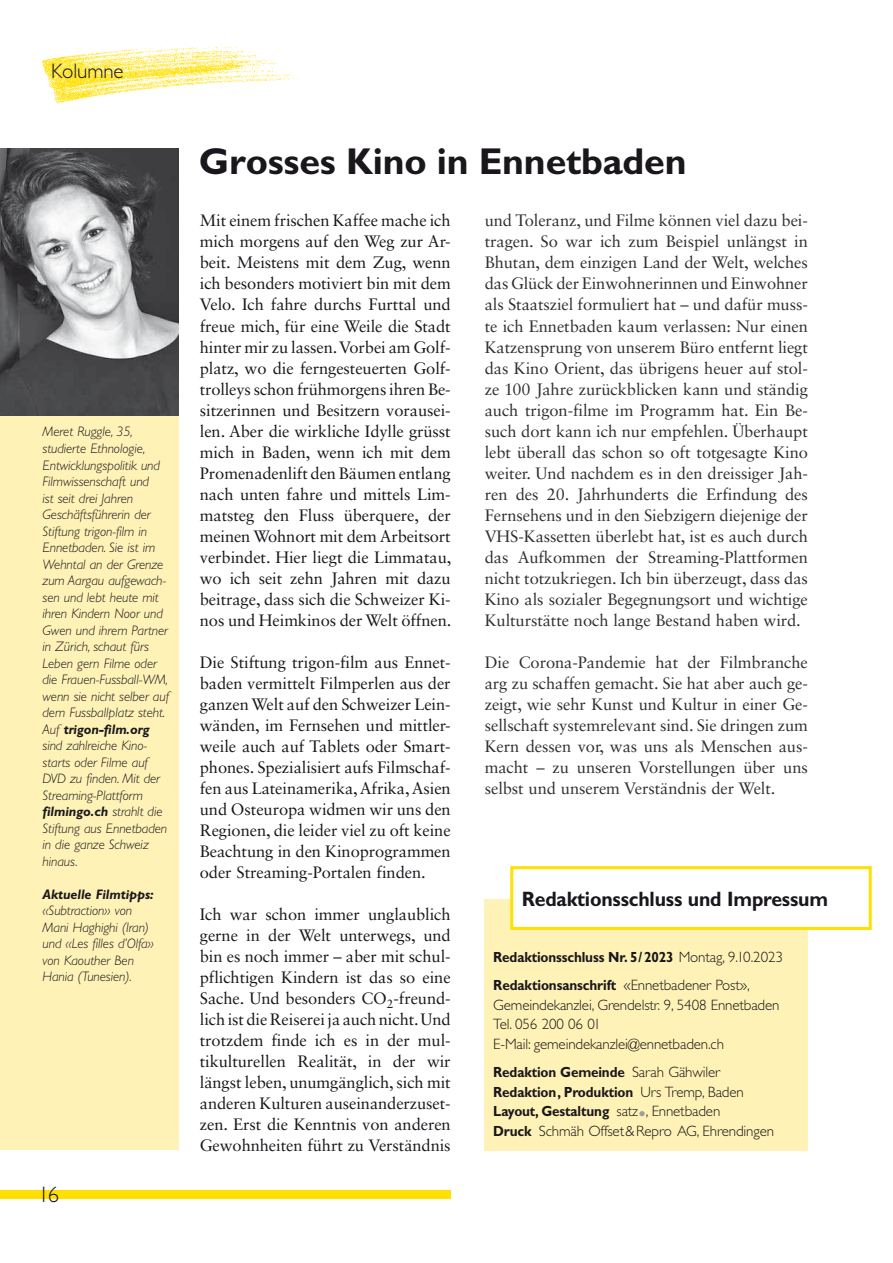
<style>
.page{position:relative;width:893px;height:1263px;background:#fff}
.page>*{position:absolute;margin:0;border:0;box-sizing:border-box;transform-origin:0 0}
.t1{font:700 37.5px "Gill Sans Std";letter-spacing:-.005em;color:#1a171c}
.t2{font:300 22.5px "Gill Sans Std";color:#1a171c}
.t3{font:300 21px "Gill Sans Std";letter-spacing:-.005em;color:#1a171c}
.t4{font:700 20.85px "Gill Sans Std";letter-spacing:-.01em;color:#1a171c;scale:.93 1}
.t5{font:16.5px/21px "Sabon LT Std";letter-spacing:-.005em;color:#1a171c;text-align:justify}
.t6{font:300 15px/19.5px "Gill Sans Std";letter-spacing:-.01em;color:#1a171c}
.t7{font:700 14.7px/19.5px "Gill Sans Std";letter-spacing:-.01em;color:#1a171c;scale:.92 1}
.t8{font:italic 300 13.8px/16.5px "Gill Sans Std";letter-spacing:-.005em;color:#1a171c}
.t9{font:italic 700 13.8px "Gill Sans Std";letter-spacing:-.005em;color:#1a171c}
.s1{font-weight:700}
.s2{font-weight:300;font-size:15px}
.s3{font-size:30px;color:#9d9ea0}
.s4{font-weight:700;font-size:14.7px}
</style>
<div class="page">
<div style="left:0;top:1191px;width:451px;height:8px;background:#ffe000"></div>
<img style="left:41px;top:44px;width:258px;height:60px">
<div style="left:0;top:404px;width:179px;height:746px;background:#fff2b6"></div>
<div style="left:485px;top:899px;width:323px;height:251px;background:#fff2b6"></div>
<div style="left:512px;top:868px;width:358px;height:60px;background:#fff"></div>
<div style="left:510px;top:866px;width:362px;height:64px;border:3px solid #ffe000"></div>
<img style="left:0;top:149px;width:179px;height:266px">
<p class="t3" style="left:51px;top:59px;width:74px">Kolumne</p>
<p class="t8" style="left:43px;top:424px;width:128px">Meret Ruggle, 35, studierte Ethnologie,<br>Entwicklungspolitik und<br>Filmwissenschaft und<br>ist seit drei Jahren<br>Geschäftsführerin der<br>Stiftung trigon-film in<br>Ennetbaden. Sie ist im<br>Wehntal an der Grenze zum Aargau aufgewach&shy;sen und lebt heute mit ihren Kindern Noor und<br>Gwen und ihrem Partner in Zürich, schaut fürs<br>Leben gern Filme oder die Frauen-Fussball-WM, wenn sie nicht selber auf dem Fussballplatz steht.<br>Auf <span class="s1">trigon-film.org </span>sind zahlreiche Kino&shy;starts oder Filme auf<br>DVD zu finden. Mit der<br>Streaming-Plattform <span class="s1">filmingo.ch</span> strahlt die<br>Stiftung aus Ennetbaden in die ganze Schweiz hinaus.</p>
<p class="t9" style="left:43px;top:886px;width:113px">Aktuelle Filmtipps:</p>
<p class="t8" style="left:43px;top:902px;width:113px">«Subtraction» von<br>Mani Haghighi (Iran) und «Les filles d’Olfa» von Kaouther Ben<br>Hania (Tunesien).</p>
<h2 class="t2" style="left:38px;top:1181px;width:22px">16</h2>
<h1 class="t1" style="left:199px;top:140px;width:489px">Grosses Kino in Ennetbaden</h1>
<p class="t5" style="left:200px;top:210px;width:253px">Mit einem frischen Kaffee mache ich mich morgens auf den Weg zur Ar&shy;beit. Meistens mit dem Zug, wenn ich besonders motiviert bin mit dem Velo. Ich fahre durchs Furttal und freue mich, für eine Weile die Stadt hinter mir zu lassen. Vorbei am Golf&shy;platz, wo die ferngesteuerten Golf&shy;trolleys schon frühmorgens ihren Be&shy;sitzerinnen und Besitzern vorausei&shy;len. Aber die wirkliche Idylle grüsst mich in Baden, wenn ich mit dem Promenadenlift den Bäumen entlang nach unten fahre und mittels Lim&shy;matsteg den Fluss überquere, der meinen Wohnort mit dem Arbeitsort verbindet. Hier liegt die Limmatau, wo ich seit zehn Jahren mit dazu beitrage, dass sich die Schweizer Ki&shy;nos und Heimkinos der Welt öffnen.</p>
<p class="t5" style="left:200px;top:651px;width:252px">Die Stiftung trigon-film aus Ennet&shy;baden vermittelt Filmperlen aus der ganzen Welt auf den Schweizer Lein&shy;wänden, im Fernsehen und mittler&shy;weile auch auf Tablets oder Smart&shy;phones. Spezialisiert aufs Filmschaf&shy;fen aus Lateinamerika, Afrika, Asien und Osteuropa widmen wir uns den Regionen, die leider viel zu oft keine Beachtung in den Kinoprogrammen oder Streaming-Portalen finden.</p>
<p class="t5" style="left:200px;top:903px;width:252px">Ich war schon immer unglaublich gerne in der Welt unterwegs, und bin es noch immer – aber mit schul&shy;pflichtigen Kindern ist das so eine Sache. Und besonders CO<sub>2</sub>-freund&shy;lich ist die Reiserei ja auch nicht. Und trotzdem finde ich es in der mul&shy;tikulturellen Realität, in der wir längst leben, unumgänglich, sich mit anderen Kulturen auseinanderzuset&shy;zen. Erst die Kenntnis von anderen Gewohnheiten führt zu Verständnis</p>
<p class="t5" style="left:485px;top:210px;width:325px">und Toleranz, und Filme können viel dazu bei&shy;tragen. So war ich zum Beispiel unlängst in Bhutan, dem einzigen Land der Welt, welches das Glück der Einwohnerinnen und Einwohner als Staatsziel formuliert hat – und dafür muss&shy;te ich Ennetbaden kaum verlassen: Nur einen Katzensprung von unserem Büro entfernt liegt das Kino Orient, das übrigens heuer auf stol&shy;ze 100 Jahre zurückblicken kann und ständig auch trigon-filme im Programm hat. Ein Be&shy;such dort kann ich nur empfehlen. Überhaupt lebt überall das schon so oft totgesagte Kino weiter. Und nachdem es in den dreissiger Jah&shy;ren des 20. Jahrhunderts die Erfindung des Fernsehens und in den Siebzigern diejenige der VHS-Kassetten überlebt hat, ist es auch durch das Aufkommen der Streaming-Plattformen nicht totzukriegen. Ich bin überzeugt, dass das Kino als sozialer Begegnungsort und wichtige Kulturstätte noch lange Bestand haben wird.</p>
<p class="t5" style="left:485px;top:651px;width:325px">Die Corona-Pandemie hat der Filmbranche arg zu schaffen gemacht. Sie hat aber auch ge&shy;zeigt, wie sehr Kunst und Kultur in einer Ge&shy;sellschaft systemrelevant sind. Sie dringen zum Kern dessen vor, was uns als Menschen aus&shy;macht – zu unseren Vorstellungen über uns selbst und unserem Verständnis der Welt.</p>
<p class="t4" style="left:522px;top:887px;width:331px">Redaktionsschluss und Impressum</p>
<p class="t7" style="left:493px;top:942px;width:316px;line-height:28.5px">Redaktionsschluss Nr. 5/ 2023 <span class="s2">Montag, 9.10.2023<br></span>Redaktionsanschrift <span class="s2">«Ennetbadener Post»,</span></p>
<p class="t6" style="left:493px;top:995px;width:288px">Gemeindekanzlei, Grendelstr. 9, 5408 Ennetbaden<br>Tel. 056 200 06 01<br>E-Mail: gemeindekanzlei@ennetbaden.ch</p>
<p class="t7" style="left:493px;top:1062px;width:274px">Redaktion Gemeinde <span class="s2">Sarah Gähwiler<br></span>Redaktion, Produktion <span class="s2">Urs Tremp, Baden<br></span>Layout, Gestaltung <span class="s2">satz</span><span class="s3">.</span><span class="s2">, Ennetbaden</span></p>
<p class="t6" style="left:493px;top:1121px;width:282px"><span class="s4">Druck</span> Schmäh Offset&amp;Repro AG, Ehrendingen</p>
</div>
